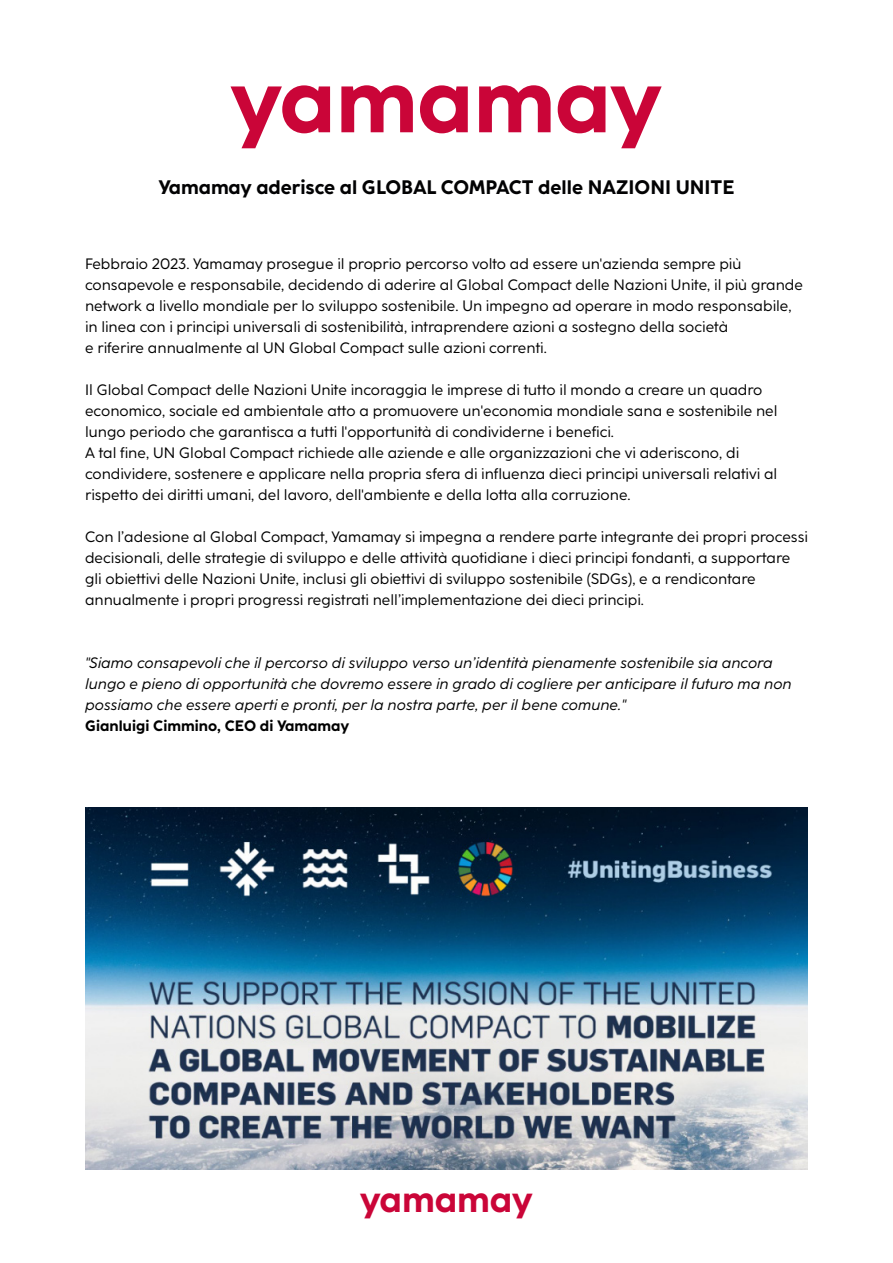
<style>
.page{position:relative;width:893px;height:1263px;background:#fff}
.page>*{position:absolute;margin:0;border:0;box-sizing:border-box;transform-origin:0 0}
.t1{font:700 90px "Yamamay";color:#ca0538}
.t2{font:700 36px "Yamamay";color:#ca0538}
.t3{font:700 19.5px "Yamamay";color:#020203}
.t4{font:15px/21px "Yamamay";letter-spacing:.005em;color:#000}
.t5{font:italic 15px/21px "Yamamay";letter-spacing:.005em;color:#000}
.t6{font:700 15px "Yamamay";letter-spacing:.005em;color:#000}
</style>
<div class="page">
<img style="left:85px;top:808px;width:723px;height:361px">
<h1 class="t1" style="left:231px;top:49px;width:432px">yamamay</h1>
<h3 class="t3" style="left:159px;top:176px;width:577px">Yamamay aderisce al GLOBAL COMPACT delle NAZIONI UNITE</h3>
<p class="t4" style="left:85px;top:253px;width:719px">Febbraio 2023. Yamamay prosegue il proprio percorso volto ad essere un'azienda sempre più consapevole e responsabile, decidendo di aderire al Global Compact delle Nazioni Unite, il più grande network a livello mondiale per lo sviluppo sostenibile. Un impegno ad operare in modo responsabile, in linea con i principi universali di sostenibilità, intraprendere azioni a sostegno della società<br>e riferire annualmente al UN Global Compact sulle azioni correnti.</p>
<p class="t4" style="left:85px;top:379px;width:694px">Il Global Compact delle Nazioni Unite incoraggia le imprese di tutto il mondo a creare un quadro economico, sociale ed ambientale atto a promuovere un'economia mondiale sana e sostenibile nel lungo periodo che garantisca a tutti l'opportunità di condividerne i benefici.<br>A tal fine, UN Global Compact richiede alle aziende e alle organizzazioni che vi aderiscono, di condividere, sostenere e applicare nella propria sfera di influenza dieci principi universali relativi al rispetto dei diritti umani, del lavoro, dell'ambiente e della lotta alla corruzione.</p>
<p class="t4" style="left:85px;top:526px;width:724px">Con l’adesione al Global Compact, Yamamay si impegna a rendere parte integrante dei propri processi decisionali, delle strategie di sviluppo e delle attività quotidiane i dieci principi fondanti, a supportare gli obiettivi delle Nazioni Unite, inclusi gli obiettivi di sviluppo sostenibile (SDGs), e a rendicontare annualmente i propri progressi registrati nell’implementazione dei dieci principi.</p>
<p class="t5" style="left:85px;top:652px;width:708px">"Siamo consapevoli che il percorso di sviluppo verso un’identità pienamente sostenibile sia ancora lungo e pieno di opportunità che dovremo essere in grado di cogliere per anticipare il futuro ma non possiamo che essere aperti e pronti, per la nostra parte, per il bene comune."</p>
<p class="t6" style="left:85px;top:717px;width:266px">Gianluigi Cimmino, CEO di Yamamay</p>
<h2 class="t2" style="left:360px;top:1178px;width:174px">yamamay</h2>
</div>
